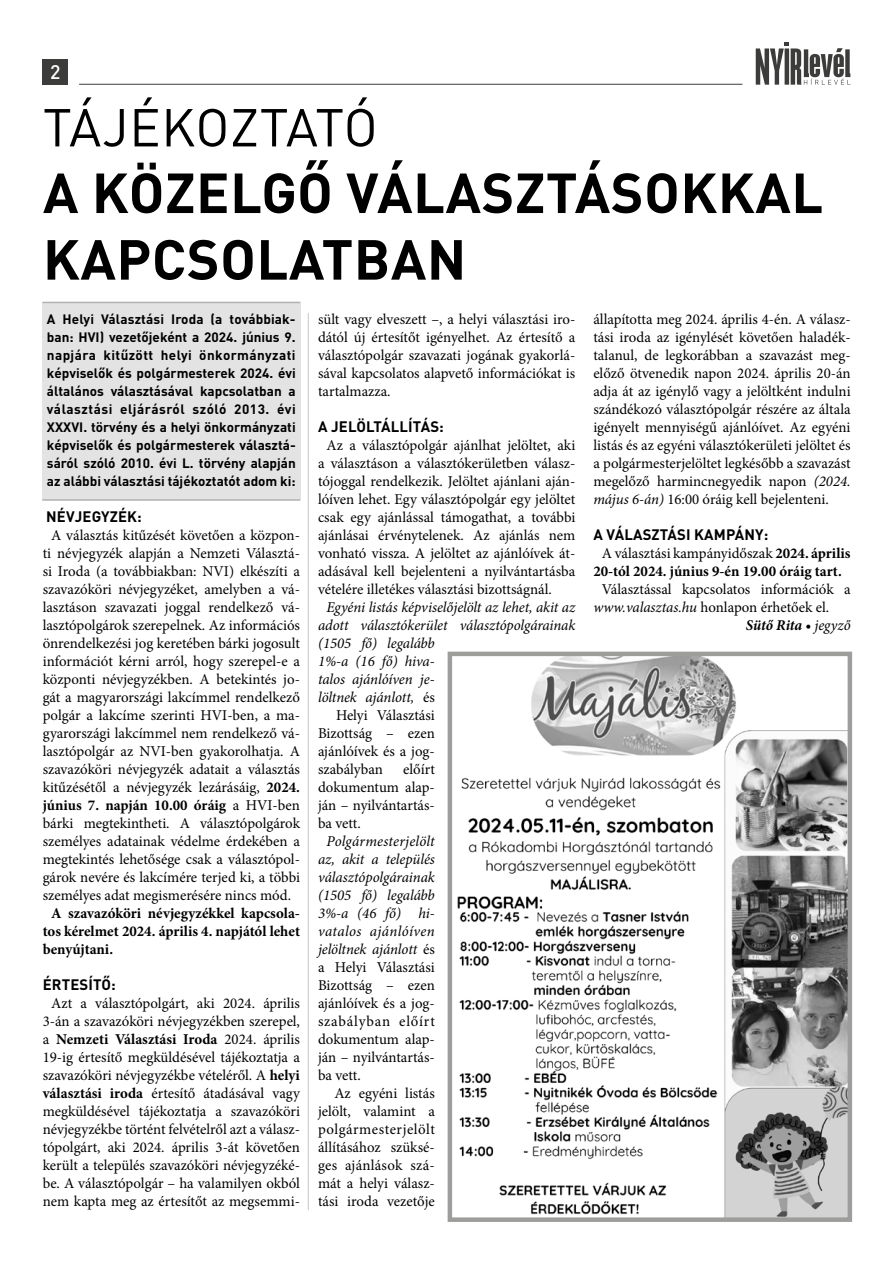
<style>
.page{position:relative;width:893px;height:1263px;background:#fff}
.page>*{position:absolute;margin:0;border:0;box-sizing:border-box;transform-origin:0 0}
.t1{font:700 55.5px/66.6px "DIN Pro";letter-spacing:.01em;color:#000}
.t2{font:52.5px "DIN Pro";letter-spacing:.005em;color:#000}
.t3{font:500 19.5px "DIN Pro";color:#fff}
.t4{font:15px/18px "Minion Pro";color:#000;text-align:justify}
.t5{font:italic 15px/18px "Minion Pro";letter-spacing:-.005em;color:#000;text-align:justify}
.t6{font:700 15px/18px "Minion Pro";color:#000;text-align:justify}
.t7{font:700 15px "DIN Pro";letter-spacing:.01em;color:#000}
.t8{font:italic 700 15px "Minion Pro";letter-spacing:-.005em;color:#000}
.t9{font:700 13.5px/18px "DIN Pro";color:#000;text-align:justify}
.s1{font-weight:700}
.s2{font-style:normal}
.s3{font-style:italic}
.s4{font-weight:400}
</style>
<div class="page">
<div style="left:42px;top:303px;width:258px;height:196px;background:#e3e3e3"></div>
<hr style="left:42px;top:499px;width:258px;height:2px;background:#b3b2b2">
<hr style="left:42px;top:302px;width:258px;height:1px;background:#b3b2b2">
<svg style="left:756px;top:43px;width:94px;height:42px"></svg>
<div style="left:43px;top:59px;width:25px;height:26px;background:#3c3c3b"></div>
<hr style="left:79px;top:84px;width:663px;height:1px;background:#3c3c3b">
<hr style="left:308px;top:313px;width:1px;height:897px;background:#c6c6c6">
<img style="left:457px;top:657px;width:390px;height:560px">
<div style="left:448px;top:652px;width:404px;height:570px;border:4px solid #9d9d9c"></div>
<h3 class="t3" style="left:50px;top:59px;width:12px">2</h3>
<h2 class="t2" style="left:43px;top:92px;width:336px">TÁJÉKOZTATÓ</h2>
<h1 class="t1" style="left:43px;top:157px;width:782px">A KÖZELGŐ VÁLASZTÁSOKKAL<br>KAPCSOLATBAN</h1>
<p class="t9" style="left:47px;top:310px;width:250px">A Helyi Választási Iroda (a továbbiak&shy;ban: HVI) vezetőjeként a 2024. június 9. napjára kitűzött helyi önkormányzati képviselők és polgármesterek 2024. évi általános választásával kapcsolatban a választási eljárásról szóló 2013. évi XXXVI. törvény és a helyi önkormányzati képviselők és polgármesterek választá&shy;sáról szóló 2010. évi L. törvény alapján az alábbi választási tájékoztatót adom ki:</p>
<p class="t7" style="left:46px;top:506px;width:97px">NÉVJEGYZÉK:</p>
<p class="t4" style="left:43px;top:526px;width:259px;text-align:center">A választás kitűzését követően a közpon&shy;ti névjegyzék alapján a Nemzeti Választá&shy;si Iroda (a továbbiakban: NVI) elkészíti a szavazóköri névjegyzéket, amelyben a vá&shy;lasztáson szavazati joggal rendelkező vá&shy;lasztópolgárok szerepelnek. Az információs önrendelkezési jog keretében bárki jogosult információt kérni arról, hogy szerepel-e a központi névjegyzékben. A betekintés jo&shy;gát a magyarországi lakcímmel rendelkező polgár a lakcíme szerinti HVI-ben, a ma&shy;gyarországi lakcímmel nem rendelkező vá&shy;lasztópolgár az NVI-ben gyakorolhatja. A szavazóköri névjegyzék adatait a választás kitűzésétől a névjegyzék lezárásáig, <span class="s1">2024. június 7. napján 10.00 óráig</span> a HVI-ben bárki megtekintheti. A választópolgárok személyes adatainak védelme érdekében a megtekintés lehetősége csak a választópol&shy;gárok nevére és lakcímére terjed ki, a többi személyes adat megismerésére nincs mód.</p>
<p class="t6" style="left:43px;top:904px;width:259px;text-indent:9px">A szavazóköri névjegyzékkel kapcsola&shy;tos kérelmet 2024. április 4. napjától lehet benyújtani.</p>
<p class="t7" style="left:43px;top:974px;width:74px">ÉRTESÍTŐ:</p>
<p class="t4" style="left:43px;top:994px;width:259px;text-align:center">Azt a választópolgárt, aki 2024. április 3-án a szavazóköri névjegyzékben szerepel, a <span class="s1">Nemzeti Választási Iroda</span> 2024. április 19-ig értesítő megküldésével tájékoztatja a szavazóköri névjegyzékbe vételéről. A <span class="s1">helyi választási iroda</span> értesítő átadásával vagy megküldésével tájékoztatja a szavazóköri névjegyzékbe történt felvételről azt a válasz&shy;tópolgárt, aki 2024. április 3-át követően került a település szavazóköri névjegyzéké&shy;be. A választópolgár – ha valamilyen okból nem kapta meg az értesítőt az megsemmi-</p>
<p class="t4" style="left:318px;top:310px;width:259px">sült vagy elveszett –, a helyi választási iro&shy;dától új értesítőt igényelhet. Az értesítő a választópolgár szavazati jogának gyakorlá&shy;sával kapcsolatos alapvető információkat is tartalmazza.</p>
<p class="t7" style="left:318px;top:416px;width:127px">A JELÖLTÁLLÍTÁS:</p>
<p class="t4" style="left:318px;top:436px;width:259px;text-indent:9px">Az a választópolgár ajánlhat jelöltet, aki a választáson a választókerületben válasz&shy;tójoggal rendelkezik. Jelöltet ajánlani aján&shy;lóíven lehet. Egy választópolgár egy jelöltet csak egy ajánlással támogathat, a további ajánlásai érvénytelenek. Az ajánlás nem vonható vissza. A jelöltet az ajánlóívek át&shy;adásával kell bejelenteni a nyilvántartásba vételére illetékes választási bizottságnál.</p>
<p class="t5" style="left:327px;top:598px;width:250px">Egyéni listás képviselőjelölt az lehet, akit az</p>
<p class="t5" style="left:318px;top:616px;width:259px">adott választókerület választópolgárainak</p>
<p class="t5" style="left:318px;top:634px;width:118px">(1505 fő) legalább</p>
<p class="t5" style="left:318px;top:652px;width:118px">1%-a (16 fő) hiva-</p>
<p class="t5" style="left:318px;top:670px;width:118px">talos ajánlóíven je-</p>
<p class="t5" style="left:318px;top:688px;width:118px">löltnek ajánlott, <span class="s2">és</span></p>
<p class="t4" style="left:336px;top:706px;width:100px">Helyi Választási</p>
<p class="t4" style="left:318px;top:724px;width:118px">Bizottság – ezen</p>
<p class="t4" style="left:318px;top:742px;width:118px">ajánlóívek és a jog-</p>
<p class="t4" style="left:318px;top:760px;width:67px">szabályban</p>
<p class="t4" style="left:318px;top:760px;width:118px;text-indent:85px">előírt dokumentum alap&shy;ján – nyilvántartás&shy;ba vett.</p>
<p class="t5" style="left:318px;top:832px;width:118px;text-indent:9px">Polgármesterjelölt az, akit a település választópolgárainak (1505 fő) legalább 3%-a (46 fő) hi&shy;vatalos ajánlóíven jelöltnek ajánlott <span class="s2">és a Helyi Választási Bizottság – ezen ajánlóívek és a jog&shy;szabályban előírt dokumentum alap&shy;ján – nyilvántartás&shy;ba vett.</span></p>
<p class="t4" style="left:318px;top:1084px;width:118px;text-indent:16px">Az egyéni listás jelölt, valamint a polgármesterjelölt állításához szüksé&shy;ges ajánlások szá&shy;mát a helyi válasz&shy;tási iroda vezetője</p>
<p class="t4" style="left:593px;top:310px;width:259px">állapította meg 2024. április 4-én. A válasz&shy;tási iroda az igénylését követően haladék&shy;talanul, de legkorábban a szavazást meg&shy;előző ötvenedik napon 2024. április 20-án adja át az igénylő vagy a jelöltként indulni szándékozó választópolgár részére az általa igényelt mennyiségű ajánlóívet. Az egyéni listás és az egyéni választókerületi jelöltet és a polgármesterjelöltet legkésőbb a szavazást megelőző harmincnegyedik napon <span class="s3">(2024. május 6-án)</span> 16:00 óráig kell bejelenteni.</p>
<p class="t7" style="left:593px;top:524px;width:176px">A VÁLASZTÁSI KAMPÁNY:</p>
<p class="t6" style="left:593px;top:544px;width:259px;text-align:center"><span class="s4">A választási kampányidőszak</span> 2024. április<br>20-tól 2024. június 9-én 19.00 óráig tart.</p>
<p class="t4" style="left:602px;top:580px;width:250px">Választással kapcsolatos információk a</p>
<p class="t4" style="left:593px;top:598px;width:237px"><span class="s3">www.valasztas.hu</span> honlapon érhetőek el.</p>
<p class="t8" style="left:746px;top:615px;width:106px">Sütő Rita • <span class="s4">jegyző</span></p>
</div>
